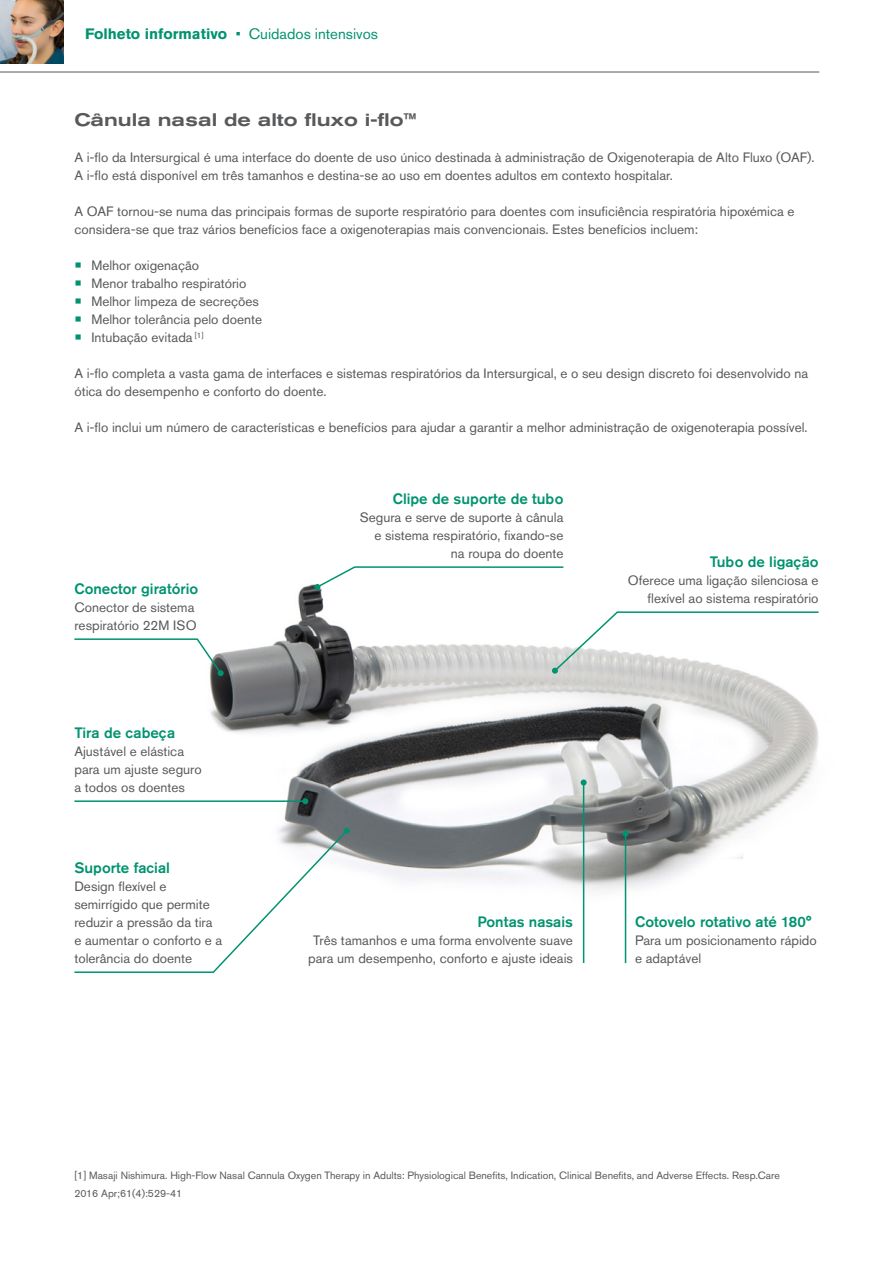
<style>
.page{position:relative;width:893px;height:1263px;background:#fff}
.page>*{position:absolute;margin:0;border:0;box-sizing:border-box;transform-origin:0 0}
.t1{font:500 expanded 18px "Akzidenz Grotesk Pro";color:#58595b}
.t2{font:500 15px "Akzidenz Grotesk Pro";color:#009370}
.t3{font:15px "Akzidenz Grotesk Pro";color:#009370}
.t4{font:13.5px/18px "Akzidenz Grotesk Pro";color:#58595b}
.t5{font:10.5px/18px "Akzidenz Grotesk Pro";color:#58595b}
.s1{font-weight:700}
.s2{font-size:22.5px;color:#009370}
</style>
<div class="page">
<hr style="left:0;top:72px;width:819px;height:1px;background:#58595b">
<img style="left:0;top:0;width:63px;height:63px">
<img style="left:210px;top:584px;width:609px;height:343px">
<svg style="left:552px;top:611px;width:267px;height:63px"></svg>
<hr style="left:583px;top:782px;width:1px;height:181px;background:#009370">
<svg style="left:581px;top:779px;width:6px;height:6px"></svg>
<hr style="left:625px;top:833px;width:1px;height:130px;background:#009370">
<svg style="left:622px;top:830px;width:6px;height:6px"></svg>
<svg style="left:314px;top:566px;width:251px;height:24px"></svg>
<svg style="left:74px;top:638px;width:150px;height:38px"></svg>
<hr style="left:74px;top:800px;width:231px;height:2px;background:#009370">
<svg style="left:302px;top:798px;width:6px;height:6px"></svg>
<svg style="left:74px;top:828px;width:276px;height:145px"></svg>
<p class="t3" style="left:85px;top:24px;width:295px"><span class="s1">Folheto informativo</span> • Cuidados intensivos</p>
<h1 class="t1" style="left:74px;top:108px;width:343px">Cânula nasal de alto fluxo i-flo™</h1>
<p class="t4" style="left:74px;top:148px;width:742px">A i-flo da Intersurgical é uma interface do doente de uso único destinada à administração de Oxigenoterapia de Alto Fluxo (OAF).<br>A i-flo está disponível em três tamanhos e destina-se ao uso em doentes adultos em contexto hospitalar.</p>
<p class="t4" style="left:74px;top:202px;width:722px">A OAF tornou-se numa das principais formas de suporte respiratório para doentes com insuficiência respiratória hipoxémica e considera-se que traz vários benefícios face a oxigenoterapias mais convencionais. Estes benefícios incluem:</p>
<p class="t4" style="left:74px;top:256px;width:126px"><span class="s2">•</span> Melhor oxigenação</p>
<p class="t4" style="left:74px;top:274px;width:174px"><span class="s2">•</span> Menor trabalho respiratório</p>
<p class="t4" style="left:74px;top:292px;width:186px"><span class="s2">•</span> Melhor limpeza de secreções</p>
<p class="t4" style="left:74px;top:310px;width:189px"><span class="s2">•</span> Melhor tolerância pelo doente</p>
<p class="t4" style="left:74px;top:328px;width:131px"><span class="s2">•</span> Intubação evitada <sup>[1]</sup></p>
<p class="t4" style="left:74px;top:364px;width:735px">A i-flo completa a vasta gama de interfaces e sistemas respiratórios da Intersurgical, e o seu design discreto foi desenvolvido na ótica do desempenho e conforto do doente.</p>
<p class="t4" style="left:74px;top:418px;width:735px">A i-flo inclui um número de características e benefícios para ajudar a garantir a melhor administração de oxigenoterapia possível.</p>
<p class="t2" style="left:74px;top:579px;width:125px">Conector giratório</p>
<p class="t4" style="left:74px;top:598px;width:124px">Conector de sistema respiratório 22M ISO</p>
<p class="t2" style="left:74px;top:723px;width:102px">Tira de cabeça</p>
<p class="t4" style="left:74px;top:742px;width:129px">Ajustável e elástica para um ajuste seguro a todos os doentes</p>
<p class="t2" style="left:74px;top:858px;width:97px">Suporte facial</p>
<p class="t4" style="left:74px;top:877px;width:149px">Design flexível e semirrígido que permite reduzir a pressão da tira e aumentar o conforto e a tolerância do doente</p>
<p class="t2" style="left:393px;top:489px;width:172px">Clipe de suporte de tubo</p>
<p class="t4" style="left:360px;top:508px;width:205px;text-align:right">Segura e serve de suporte à cânula e sistema respiratório, fixando-se na roupa do doente</p>
<p class="t2" style="left:710px;top:552px;width:110px">Tubo de ligação</p>
<p class="t4" style="left:628px;top:571px;width:192px;text-align:right">Oferece uma ligação silenciosa e flexível ao sistema respiratório</p>
<p class="t2" style="left:477px;top:912px;width:97px">Pontas nasais</p>
<p class="t4" style="left:308px;top:931px;width:266px;text-align:center">Três tamanhos e uma forma envolvente suave para um desempenho, conforto e ajuste ideais</p>
<p class="t2" style="left:635px;top:912px;width:178px">Cotovelo rotativo até 180°</p>
<p class="t4" style="left:635px;top:931px;width:183px">Para um posicionamento rápido e adaptável</p>
<p class="t5" style="left:74px;top:1166px;width:707px">[1] Masaji Nishimura. High-Flow Nasal Cannula Oxygen Therapy in Adults: Physiological Benefits, Indication, Clinical Benefits, and Adverse Effects. Resp.Care<br>2016 Apr;61(4):529-41</p>
</div>
